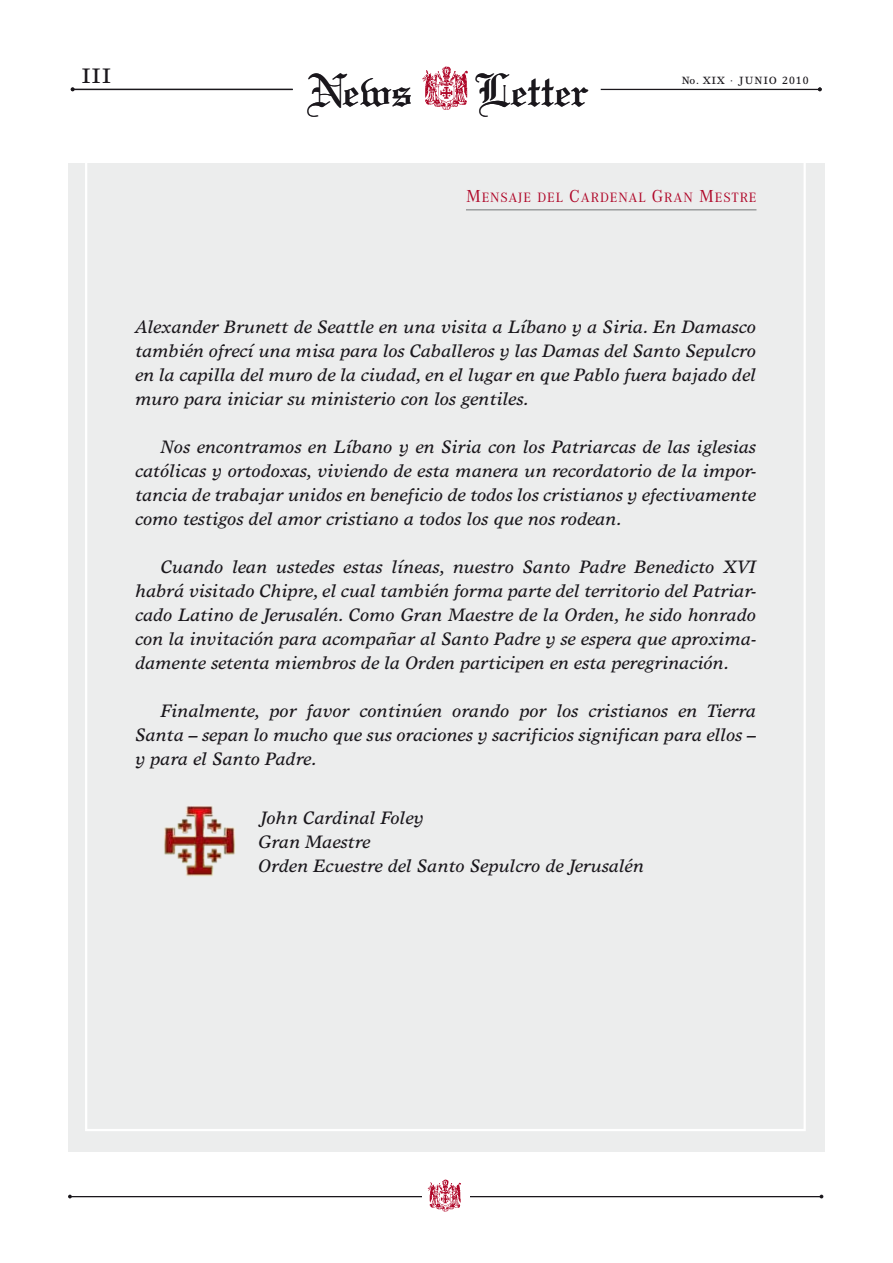
<style>
.page{position:relative;width:893px;height:1263px;background:#fff}
.page>*{position:absolute;margin:0;border:0;box-sizing:border-box;transform-origin:0 0}
.t1{font:49.35px "Linotext";color:#1a171c}
.t2{font:21px "Times Europa";color:#1a171c}
.t3{font:italic 18px/24px "Times Europa";letter-spacing:.005em;color:#1a171c;text-align:justify}
.t4{font:14.1px "Corporate A";letter-spacing:.065em;color:#af0527}
.t5{font:10.5px "Times Europa";letter-spacing:.1em;color:#1a171c}
.s1{font-size:18px}
</style>
<div class="page">
<hr style="left:601px;top:89px;width:219px;height:1px;background:#1a171c">
<div style="left:68px;top:163px;width:757px;height:988px;background:#eceded"></div>
<hr style="left:70px;top:1196px;width:753px;height:1px;background:#1a171c">
<div style="left:422px;top:1184px;width:47px;height:19px;background:#fff"></div>
<img style="left:427px;top:1179px;width:34px;height:33px">
<svg style="left:422px;top:66px;width:46px;height:44px"></svg>
<hr style="left:74px;top:89px;width:219px;height:1px;background:#1a171c">
<svg style="left:71px;top:87px;width:4px;height:4px"></svg>
<svg style="left:818px;top:87px;width:4px;height:4px"></svg>
<img style="left:164px;top:806px;width:71px;height:71px">
<hr style="left:466px;top:209px;width:290px;height:2px;background:#9c9e9f">
<p class="t2" style="left:82px;top:64px;width:11px">III</p>
<p class="t5" style="left:682px;top:74px;width:128px">NO. XIX · JUNIO 2010</p>
<h1 class="t1" style="left:307px;top:61px;width:107px">News</h1>
<h1 class="t1" style="left:475px;top:61px;width:116px">Letter</h1>
<p class="t4" style="left:466px;top:189px;width:292px"><span class="s1">M</span>ENSAJE DEL <span class="s1">C</span>ARDENAL <span class="s1">G</span>RAN <span class="s1">M</span>ESTRE</p>
<p class="t3" style="left:135px;top:315px;width:622px">Alexander Brunett de Seattle en una visita a Líbano y a Siria. En Damasco también ofrecí una misa para los Caballeros y las Damas del Santo Sepulcro en la capilla del muro de la ciudad, en el lugar en que Pablo fuera bajado del muro para iniciar su ministerio con los gentiles.</p>
<p class="t3" style="left:135px;top:435px;width:622px;text-indent:26px">Nos encontramos en Líbano y en Siria con los Patriarcas de las iglesias católicas y ortodoxas, viviendo de esta manera un recordatorio de la impor&shy;tancia de trabajar unidos en beneficio de todos los cristianos y efectivamente como testigos del amor cristiano a todos los que nos rodean.</p>
<p class="t3" style="left:135px;top:555px;width:622px;text-indent:26px">Cuando lean ustedes estas líneas, nuestro Santo Padre Benedicto XVI habrá visitado Chipre, el cual también forma parte del territorio del Patriar&shy;cado Latino de Jerusalén. Como Gran Maestre de la Orden, he sido honrado con la invitación para acompañar al Santo Padre y se espera que aproxima&shy;damente setenta miembros de la Orden participen en esta peregrinación.</p>
<p class="t3" style="left:135px;top:699px;width:622px;text-indent:26px">Finalmente, por favor continúen orando por los cristianos en Tierra Santa – sepan lo mucho que sus oraciones y sacrificios significan para ellos – y para el Santo Padre.</p>
<p class="t3" style="left:258px;top:805px;width:387px;text-align:left">John Cardinal Foley<br>Gran Maestre<br>Orden Ecuestre del Santo Sepulcro de Jerusalén</p>
</div>
